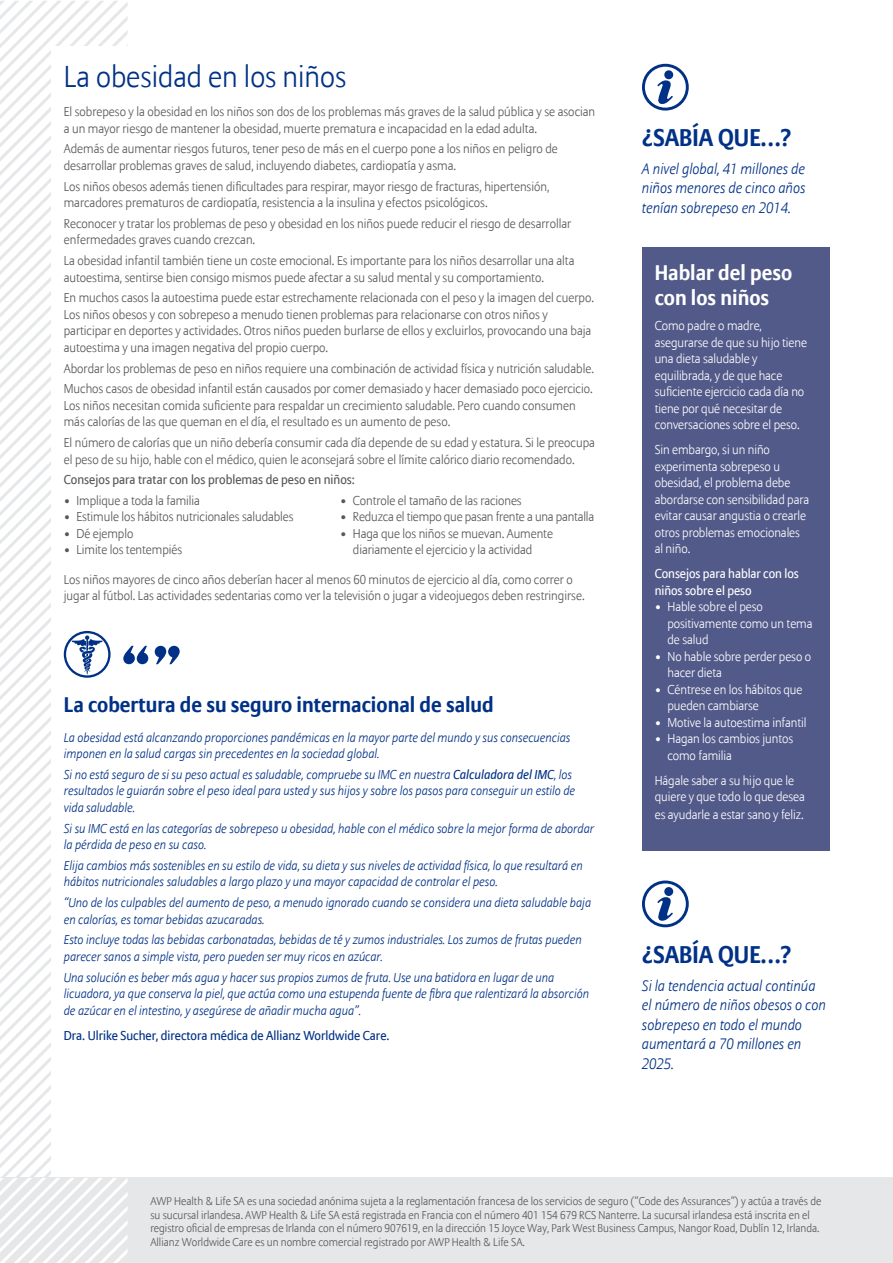
<style>
.page{position:relative;width:893px;height:1263px;background:#fff}
.page>*{position:absolute;margin:0;border:0;box-sizing:border-box;transform-origin:0 0}
.t1{font:300 30px "Allianz Sans";color:#003186}
.t2{font:700 24px "Allianz Sans";color:#003186}
.t3{font:700 21px "Allianz Sans";color:#003186}
.t4{font:700 21px/25.2px "Allianz Sans";color:#fff}
.t5{font:italic 300 15px/19.5px "Allianz Sans";color:#003186;text-align:justify}
.t6{font:300 12.75px/16.5px "Allianz Sans";color:#57585a}
.t7{font:italic 300 12.75px/16.5px "Allianz Sans";color:#003186}
.t8{font:300 12.75px/16.5px "Allianz Sans";letter-spacing:-.005em;color:#fff}
.t9{font:12.75px "Allianz Sans";color:#003186}
.t10{font:12.75px "Allianz Sans";color:#57585a}
.t11{font:12.75px/16.5px "Allianz Sans";letter-spacing:-.005em;color:#fff}
.Normal_1{font:300 11.25px/13.5px "Allianz Sans";color:#57585a}
.s1{font-weight:400}
</style>
<div class="page">
<div style="left:0;top:1178px;width:893px;height:85px;background:#e6e7e9"></div>
<svg style="left:642px;top:64px;width:47px;height:47px"></svg>
<svg style="left:642px;top:880px;width:47px;height:47px"></svg>
<svg style="left:0;top:1px;width:180px;height:1262px"></svg>
<div style="left:642px;top:247px;width:187px;height:604px;background:#525a89"></div>
<p class="t1" style="left:64px;top:58px;width:284px">La obesidad en los niños</p>
<p class="t6" style="left:64px;top:104px;width:533px">El sobrepeso y la obesidad en los niños son dos de los problemas más graves de la salud pública y se asocian a un mayor riesgo de mantener la obesidad, muerte prematura e incapacidad en la edad adulta.</p>
<p class="t6" style="left:64px;top:141px;width:496px">Además de aumentar riesgos futuros, tener peso de más en el cuerpo pone a los niños en peligro de desarrollar problemas graves de salud, incluyendo diabetes, cardiopatía y asma.</p>
<p class="t6" style="left:64px;top:179px;width:487px">Los niños obesos además tienen dificultades para respirar, mayor riesgo de fracturas, hipertensión, marcadores prematuros de cardiopatía, resistencia a la insulina y efectos psicológicos.</p>
<p class="t6" style="left:64px;top:216px;width:509px">Reconocer y tratar los problemas de peso y obesidad en los niños puede reducir el riesgo de desarrollar enfermedades graves cuando crezcan.</p>
<p class="t6" style="left:64px;top:253px;width:512px">La obesidad infantil también tiene un coste emocional. Es importante para los niños desarrollar una alta autoestima, sentirse bien consigo mismos puede afectar a su salud mental y su comportamiento.</p>
<p class="t6" style="left:64px;top:290px;width:532px">En muchos casos la autoestima puede estar estrechamente relacionada con el peso y la imagen del cuerpo.<br>Los niños obesos y con sobrepeso a menudo tienen problemas para relacionarse con otros niños y participar en deportes y actividades. Otros niños pueden burlarse de ellos y excluirlos, provocando una baja autoestima y una imagen negativa del propio cuerpo.</p>
<p class="t6" style="left:64px;top:361px;width:532px">Abordar los problemas de peso en niños requiere una combinación de actividad física y nutrición saludable.</p>
<p class="t6" style="left:64px;top:381px;width:530px">Muchos casos de obesidad infantil están causados por comer demasiado y hacer demasiado poco ejercicio.<br>Los niños necesitan comida suficiente para respaldar un crecimiento saludable. Pero cuando consumen más calorías de las que queman en el día, el resultado es un aumento de peso.</p>
<p class="t6" style="left:64px;top:435px;width:533px">El número de calorías que un niño debería consumir cada día depende de su edad y estatura. Si le preocupa el peso de su hijo, hable con el médico, quien le aconsejará sobre el límite calórico diario recomendado.</p>
<p class="t10" style="left:64px;top:472px;width:293px">Consejos para tratar con los problemas de peso en niños:</p>
<p class="t6" style="left:64px;top:493px;width:138px">• Implique a toda la familia</p>
<p class="t6" style="left:64px;top:509px;width:231px">• Estimule los hábitos nutricionales saludables</p>
<p class="t6" style="left:64px;top:526px;width:71px">• Dé ejemplo</p>
<p class="t6" style="left:64px;top:542px;width:120px">• Limite los tentempiés</p>
<p class="t6" style="left:340px;top:493px;width:183px">• Controle el tamaño de las raciones</p>
<p class="t6" style="left:340px;top:509px;width:255px">• Reduzca el tiempo que pasan frente a una pantalla</p>
<p class="t6" style="left:353px;top:526px;width:202px;text-indent:-13px">• Haga que los niños se muevan. Aumente diariamente el ejercicio y la actividad</p>
<p class="t6" style="left:64px;top:572px;width:522px">Los niños mayores de cinco años deberían hacer al menos 60 minutos de ejercicio al día, como correr o jugar al fútbol. Las actividades sedentarias como ver la televisión o jugar a videojuegos deben restringirse.</p>
<p class="t3" style="left:64px;top:691px;width:432px">La cobertura de su seguro internacional de salud</p>
<p class="t7" style="left:64px;top:729px;width:508px">La obesidad está alcanzando proporciones pandémicas en la mayor parte del mundo y sus consecuencias imponen en la salud cargas sin precedentes en la sociedad global.</p>
<p class="t7" style="left:64px;top:767px;width:513px">Si no está seguro de si su peso actual es saludable, compruebe su IMC en nuestra <span class="s1">Calculadora del IMC</span>, los resultados le guiarán sobre el peso ideal para usted y sus hijos y sobre los pasos para conseguir un estilo de vida saludable.</p>
<p class="t7" style="left:64px;top:820px;width:532px">Si su IMC está en las categorías de sobrepeso u obesidad, hable con el médico sobre la mejor forma de abordar la pérdida de peso en su caso.</p>
<p class="t7" style="left:64px;top:858px;width:520px">Elija cambios más sostenibles en su estilo de vida, su dieta y sus niveles de actividad física, lo que resultará en hábitos nutricionales saludables a largo plazo y una mayor capacidad de controlar el peso.</p>
<p class="t7" style="left:64px;top:895px;width:529px">“Uno de los culpables del aumento de peso, a menudo ignorado cuando se considera una dieta saludable baja en calorías, es tomar bebidas azucaradas.</p>
<p class="t7" style="left:64px;top:932px;width:519px">Esto incluye todas las bebidas carbonatadas, bebidas de té y zumos industriales. Los zumos de frutas pueden parecer sanos a simple vista, pero pueden ser muy ricos en azúcar.</p>
<p class="t7" style="left:64px;top:969px;width:527px">Una solución es beber más agua y hacer sus propios zumos de fruta. Use una batidora en lugar de una licuadora, ya que conserva la piel, que actúa como una estupenda fuente de fibra que ralentizará la absorción de azúcar en el intestino, y asegúrese de añadir mucha agua”.</p>
<p class="t9" style="left:64px;top:1027px;width:327px">Dra. Ulrike Sucher, directora médica de Allianz Worldwide Care.</p>
<p class="t2" style="left:642px;top:122px;width:151px">¿SABÍA QUE…?</p>
<p class="t5" style="left:642px;top:160px;width:165px">A nivel global, 41 millones de niños menores de cinco años tenían sobrepeso en 2014.</p>
<p class="t4" style="left:655px;top:261px;width:139px">Hablar del peso con los niños</p>
<p class="t8" style="left:655px;top:318px;width:154px">Como padre o madre, asegurarse de que su hijo tiene una dieta saludable y equilibrada, y de que hace suficiente ejercicio cada día no tiene por qué necesitar de conversaciones sobre el peso.</p>
<p class="t8" style="left:655px;top:442px;width:156px">Sin embargo, si un niño experimenta sobrepeso u obesidad, el problema debe abordarse con sensibilidad para evitar causar angustia o crearle otros problemas emocionales al niño.</p>
<p class="t11" style="left:655px;top:566px;width:146px">Consejos para hablar con los niños sobre el peso</p>
<p class="t8" style="left:667px;top:599px;width:147px;text-indent:-13px">• Hable sobre el peso positivamente como un tema de salud</p>
<p class="t8" style="left:667px;top:649px;width:145px;text-indent:-13px">• No hable sobre perder peso o hacer dieta</p>
<p class="t8" style="left:667px;top:682px;width:137px;text-indent:-13px">• Céntrese en los hábitos que pueden cambiarse</p>
<p class="t8" style="left:655px;top:715px;width:153px">• Motive la autoestima infantil</p>
<p class="t8" style="left:667px;top:731px;width:127px;text-indent:-13px">• Hagan los cambios juntos como familia</p>
<p class="t8" style="left:655px;top:773px;width:152px">Hágale saber a su hijo que le quiere y que todo lo que desea</p>
<p class="t8" style="left:655px;top:807px;width:151px">es ayudarle a estar sano y feliz.</p>
<p class="t2" style="left:642px;top:939px;width:151px">¿SABÍA QUE…?</p>
<p class="t5" style="left:642px;top:976px;width:185px;text-align:left">Si la tendencia actual continúa el número de niños obesos o con sobrepeso en todo el mundo aumentará a 70 millones en<br>2025.</p>
<p class="Normal_1" style="left:150px;top:1195px;width:672px">AWP Health &amp; Life SA es una sociedad anónima sujeta a la reglamentación francesa de los servicios de seguro (“Code des Assurances”) y actúa a través de su sucursal irlandesa. AWP Health &amp; Life SA está registrada en Francia con el número 401 154 679 RCS Nanterre. La sucursal irlandesa está inscrita en el registro oficial de empresas de Irlanda con el número 907619, en la dirección 15 Joyce Way, Park West Business Campus, Nangor Road, Dublín 12, Irlanda.<br>Allianz Worldwide Care es un nombre comercial registrado por AWP Health &amp; Life SA.</p>
</div>
